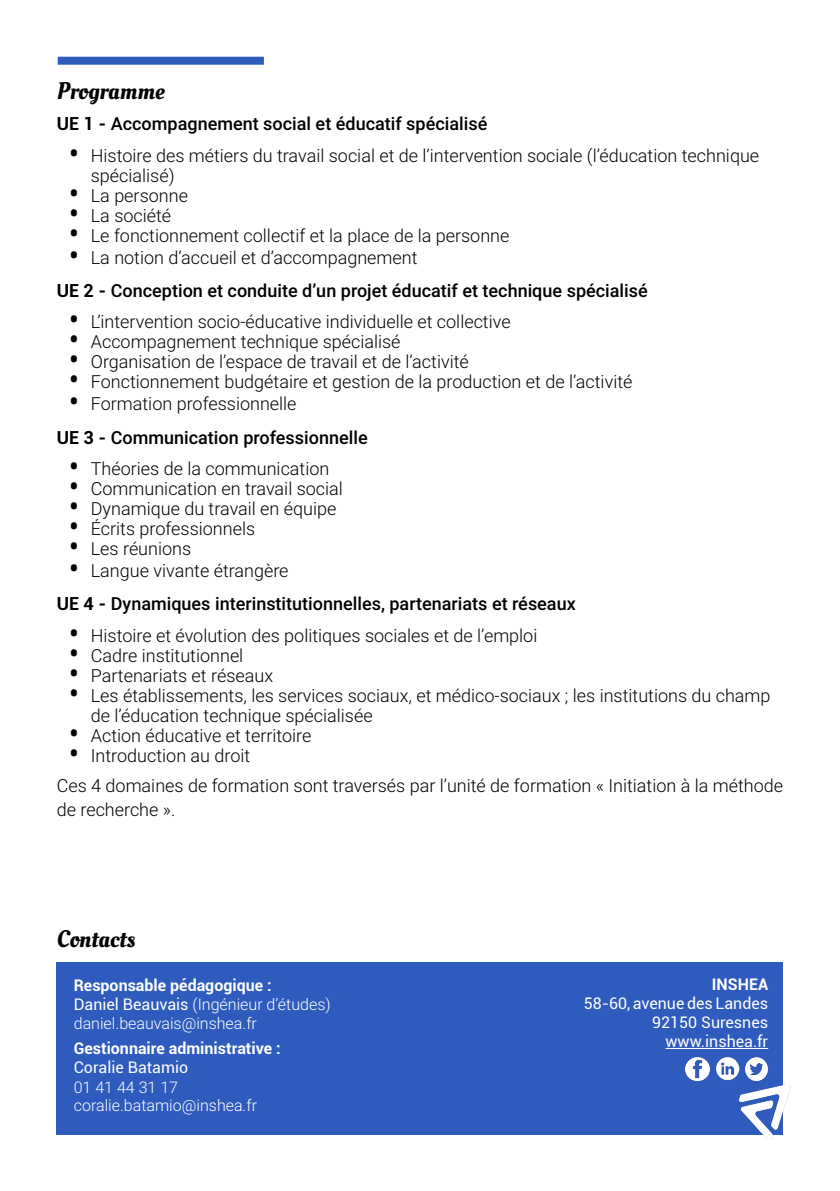
<style>
.page{position:relative;width:840px;height:1191px;background:#fff}
.page>*{position:absolute;margin:0;border:0;box-sizing:border-box;transform-origin:0 0}
.H1_Présentation{font:24px "Oleo Script";color:#000}
.t1{font:300 18px/20px "Roboto";color:#020203}
.H2_programme{font:500 18px "Roboto";color:#000}
.P_texte{font:300 18px/24px "Roboto";color:#000}
.P_texte_contacts{font:300 16px "Roboto";color:#fff}
.P_texte_contacts-2{font:700 16px "Roboto";color:#fff}
.P_texte_contact_droi{font:16px "Roboto";color:#fff}
.P_texte_contacts-3{font:16px "Roboto";color:#fff}
.P_texte_contact_droi-2{font:700 16px "Roboto";color:#fff}
.s1{font-weight:700}
.s2{font-weight:900;font-size:24px}
.s3{font-weight:400}
</style>
<div class="page">
<div style="left:58px;top:57px;width:206px;height:8px;background:#2e5bbd"></div>
<div style="left:57px;top:962px;width:725px;height:172px;background:#2e5bbd"></div>
<hr style="left:665px;top:1048px;width:102px;height:1px;background:#fff">
<img style="left:685px;top:1057px;width:25px;height:24px">
<img style="left:716px;top:1057px;width:23px;height:23px">
<img style="left:745px;top:1057px;width:23px;height:24px">
<img style="left:738px;top:1084px;width:53px;height:54px">
<h1 class="H1_Présentation" style="left:57px;top:76px;width:109px">Programme</h1>
<h2 class="H2_programme" style="left:57px;top:111px;width:432px"><span class="s1">UE 1 -</span> Accompagnement social et éducatif spécialisé</h2>
<p class="t1" style="left:91px;top:144px;width:669px;text-indent:-21px"><span class="s2">•</span> Histoire des métiers du travail social et de l’intervention sociale (l’éducation technique spécialisé)</p>
<p class="t1" style="left:69px;top:184px;width:120px"><span class="s2">•</span> La personne</p>
<p class="t1" style="left:69px;top:204px;width:103px"><span class="s2">•</span> La société</p>
<p class="t1" style="left:69px;top:224px;width:441px"><span class="s2">•</span> Le fonctionnement collectif et la place de la personne</p>
<p class="t1" style="left:69px;top:246px;width:349px"><span class="s2">•</span> La notion d’accueil et d’accompagnement</p>
<h2 class="H2_programme" style="left:57px;top:278px;width:592px"><span class="s1">UE 2 -</span> Conception et conduite d’un projet éducatif et technique spécialisé</h2>
<p class="t1" style="left:69px;top:311px;width:442px"><span class="s2">•</span> L’intervention socio-éducative individuelle et collective</p>
<p class="t1" style="left:69px;top:331px;width:332px"><span class="s2">•</span> Accompagnement technique spécialisé</p>
<p class="t1" style="left:69px;top:351px;width:401px"><span class="s2">•</span> Organisation de l’espace de travail et de l’activité</p>
<p class="t1" style="left:69px;top:371px;width:564px"><span class="s2">•</span> Fonctionnement budgétaire et gestion de la production et de l’activité</p>
<p class="t1" style="left:69px;top:393px;width:229px"><span class="s2">•</span> Formation professionnelle</p>
<h2 class="H2_programme" style="left:57px;top:425px;width:312px"><span class="s1">UE 3 -</span> Communication professionnelle</h2>
<p class="t1" style="left:69px;top:458px;width:261px"><span class="s2">•</span> Théories de la communication</p>
<p class="t1" style="left:69px;top:478px;width:275px"><span class="s2">•</span> Communication en travail social</p>
<p class="t1" style="left:69px;top:498px;width:268px"><span class="s2">•</span> Dynamique du travail en équipe</p>
<p class="t1" style="left:69px;top:518px;width:187px"><span class="s2">•</span> Écrits professionnels</p>
<p class="t1" style="left:69px;top:538px;width:123px"><span class="s2">•</span> Les réunions</p>
<p class="t1" style="left:69px;top:560px;width:221px"><span class="s2">•</span> Langue vivante étrangère</p>
<h2 class="H2_programme" style="left:57px;top:591px;width:520px"><span class="s1">UE 4 -</span> Dynamiques interinstitutionnelles, partenariats et réseaux</h2>
<p class="t1" style="left:69px;top:625px;width:469px"><span class="s2">•</span> Histoire et évolution des politiques sociales et de l’emploi</p>
<p class="t1" style="left:69px;top:645px;width:175px"><span class="s2">•</span> Cadre institutionnel</p>
<p class="t1" style="left:69px;top:665px;width:205px"><span class="s2">•</span> Partenariats et réseaux</p>
<p class="t1" style="left:91px;top:685px;width:681px;text-indent:-21px"><span class="s2">•</span> Les établissements, les services sociaux, et médico-sociaux ; les institutions du champ de l’éducation technique spécialisée</p>
<p class="t1" style="left:69px;top:725px;width:243px"><span class="s2">•</span> Action éducative et territoire</p>
<p class="t1" style="left:69px;top:745px;width:182px"><span class="s2">•</span> Introduction au droit</p>
<p class="P_texte" style="left:57px;top:772px;width:727px">Ces 4 domaines de formation sont traversés par l’unité de formation « Initiation à la méthode de recherche ».</p>
<h1 class="H1_Présentation" style="left:57px;top:924px;width:80px">Contacts</h1>
<p class="P_texte_contacts-2" style="left:74px;top:974px;width:199px">Responsable pédagogique :</p>
<p class="P_texte_contacts" style="left:74px;top:993px;width:258px"><span class="s3">Daniel Beauvais</span> (Ingénieur d’études)</p>
<p class="P_texte_contacts" style="left:74px;top:1012px;width:185px">daniel.beauvais@inshea.fr</p>
<p class="P_texte_contacts-2" style="left:74px;top:1037px;width:208px">Gestionnaire administrative :</p>
<p class="P_texte_contacts-3" style="left:74px;top:1056px;width:116px">Coralie Batamio</p>
<p class="P_texte_contacts" style="left:74px;top:1075px;width:106px">01 41 44 31 17</p>
<p class="P_texte_contacts" style="left:74px;top:1093px;width:185px">coralie.batamio@inshea.fr</p>
<h2 class="P_texte_contact_droi-2" style="left:711px;top:972px;width:58px">INSHEA</h2>
<h2 class="P_texte_contact_droi" style="left:583px;top:992px;width:186px">58-60, avenue des Landes</h2>
<h2 class="P_texte_contact_droi" style="left:651px;top:1011px;width:117px">92150 Suresnes</h2>
<h2 class="P_texte_contact_droi" style="left:665px;top:1030px;width:104px">www.inshea.fr</h2>
</div>
